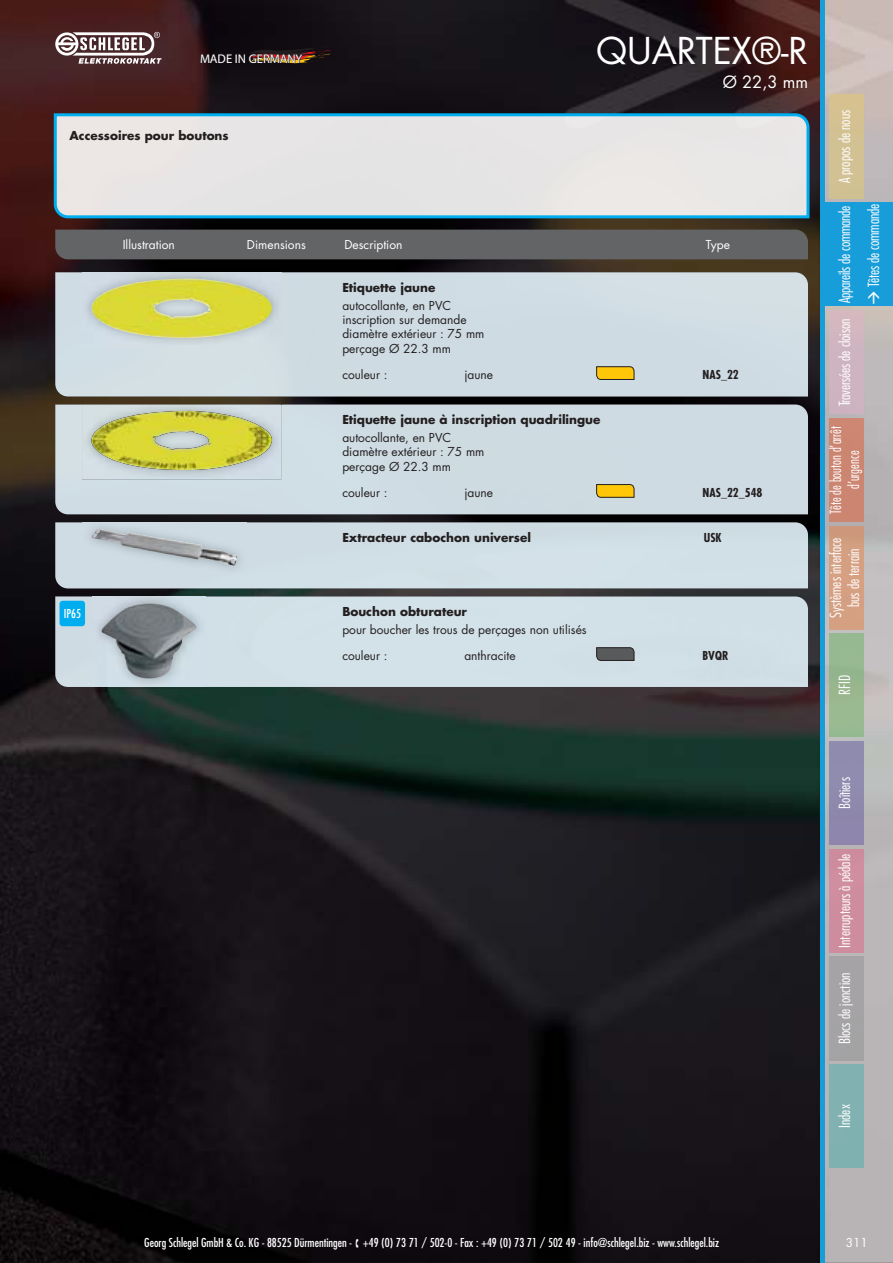
<style>
.page{position:relative;width:893px;height:1263px;background:#fff}
.page>*{position:absolute;margin:0;border:0;box-sizing:border-box;transform-origin:0 0}
.t1{font:36px "Futura Std";color:#fff}
.t2{font:16.5px "Futura Std";color:#fff}
.t3{font:300 condensed 15px/28.8px "Futura Std";color:#fff;text-align:right}
.t4{font:300 condensed 15px/18px "Futura Std";color:#fff;text-align:center;scale:.92 1}
.t5{font:12.6px "Myriad Pro";color:#fff}
.t6{font:12px/14.4px "Futura Std";color:#231f20}
.t7{font:condensed 12px "Futura Std";color:#fff}
.t8{font:700 12px "Futura Std";color:#231f20}
.t9{font:12px "Futura Std";color:#fff}
.t10{font:700 condensed 12px "Futura Std";color:#231f20}
</style>
<div class="page">
<img style="left:13px;top:0;width:880px;height:1263px">
<div style="left:829px;top:634px;width:34px;height:103px;background:#98b992"></div>
<div style="left:829px;top:95px;width:34px;height:103px;background:#d2c192"></div>
<div style="left:829px;top:1064px;width:34px;height:104px;background:#81b2b1"></div>
<img style="left:829px;top:526px;width:34px;height:103px">
<div style="left:829px;top:310px;width:34px;height:104px;background:#ceb4c0"></div>
<div style="left:829px;top:849px;width:34px;height:103px;background:#ce8d9f"></div>
<hr style="left:821px;top:0;width:4px;height:1263px;background:#179dd9">
<div style="left:829px;top:957px;width:34px;height:103px;background:#a5a3a5"></div>
<div style="left:829px;top:741px;width:34px;height:104px;background:#8f8aae"></div>
<div style="left:825px;top:203px;width:68px;height:103px;background:#179dd9"></div>
<div style="left:829px;top:418px;width:34px;height:104px;background:#cb8571"></div>
<img style="left:0;top:0;width:13px;height:1263px">
<svg style="left:200px;top:46px;width:135px;height:21px;background:#261715"></svg>
<svg style="left:55px;top:32px;width:107px;height:32px"></svg>
<div style="left:55px;top:230px;width:753px;height:29px;background:#636466"></div>
<svg style="left:52px;top:112px;width:759px;height:108px;background:#d3dbde"></svg>
<div style="left:55px;top:272px;width:753px;height:125px;background:#cfdce3"></div>
<img style="left:82px;top:269px;width:199px;height:79px">
<img style="left:91px;top:279px;width:181px;height:60px">
<svg style="left:596px;top:367px;width:38px;height:12px"></svg>
<div style="left:55px;top:405px;width:753px;height:109px;background:#cedbe3"></div>
<img style="left:82px;top:401px;width:199px;height:79px">
<img style="left:91px;top:411px;width:181px;height:59px">
<svg style="left:596px;top:485px;width:38px;height:12px"></svg>
<div style="left:55px;top:522px;width:753px;height:66px;background:#d1dfe6"></div>
<img style="left:82px;top:519px;width:164px;height:56px">
<img style="left:91px;top:529px;width:146px;height:37px">
<div style="left:55px;top:596px;width:753px;height:91px;background:#d2e0e7"></div>
<div style="left:60px;top:601px;width:25px;height:25px;background:#00aeef;border-radius:3px"></div>
<img style="left:92px;top:593px;width:113px;height:96px">
<img style="left:92px;top:596px;width:113px;height:91px">
<img style="left:101px;top:603px;width:95px;height:76px">
<svg style="left:596px;top:648px;width:38px;height:12px"></svg>
<p class="t5" style="left:200px;top:54px;width:104px">MADE IN GERMANY</p>
<p class="t8" style="left:70px;top:130px;width:161px">Accessoires pour boutons</p>
<h1 class="t1" style="left:596px;top:34px;width:213px">QUARTEX®-R</h1>
<h2 class="t2" style="left:723px;top:74px;width:87px">Ø 22,3 mm</h2>
<p class="t9" style="left:123px;top:239px;width:54px">Illustration</p>
<p class="t9" style="left:247px;top:239px;width:60px">Dimensions</p>
<p class="t9" style="left:344px;top:239px;width:60px">Description</p>
<p class="t9" style="left:706px;top:239px;width:26px">Type</p>
<p class="t8" style="left:342px;top:282px;width:95px">Etiquette jaune</p>
<p class="t6" style="left:342px;top:299px;width:144px">autocollante, en PVC inscription sur demande diamètre extérieur : 75 mm perçage Ø 22.3 mm</p>
<p class="t6" style="left:342px;top:369px;width:47px">couleur :</p>
<p class="t6" style="left:464px;top:369px;width:30px">jaune</p>
<p class="t10" style="left:702px;top:369px;width:38px">NAS_22</p>
<p class="t8" style="left:342px;top:414px;width:260px">Etiquette jaune à inscription quadrilingue</p>
<p class="t6" style="left:342px;top:431px;width:144px">autocollante, en PVC diamètre extérieur : 75 mm perçage Ø 22.3 mm</p>
<p class="t6" style="left:342px;top:486px;width:47px">couleur :</p>
<p class="t6" style="left:464px;top:486px;width:30px">jaune</p>
<p class="t10" style="left:702px;top:487px;width:61px">NAS_22_548</p>
<p class="t8" style="left:342px;top:532px;width:190px">Extracteur cabochon universel</p>
<p class="t10" style="left:704px;top:532px;width:19px">USK</p>
<p class="t7" style="left:64px;top:608px;width:19px">IP65</p>
<p class="t8" style="left:342px;top:606px;width:126px">Bouchon obturateur</p>
<p class="t6" style="left:342px;top:623px;width:246px">pour boucher les trous de perçages non utilisés</p>
<p class="t6" style="left:342px;top:650px;width:47px">couleur :</p>
<p class="t6" style="left:464px;top:650px;width:53px">anthracite</p>
<p class="t10" style="left:702px;top:650px;width:27px">BVQR</p>
<p class="t3" style="left:831px;top:183px;width:75px;rotate:-90deg">A propos de nous</p>
<p class="t3" style="left:831px;top:303px;width:101px;rotate:-90deg">Appareils de commande<br>Têtes de commande</p>
<p class="t3" style="left:831px;top:406px;width:89px;rotate:-90deg">Traversées de cloison</p>
<p class="t4" style="left:827px;top:514px;width:97px;rotate:-90deg">Tête de bouton d’arrêt d’urgence</p>
<p class="t3" style="left:827px;top:618px;width:82px;line-height:18px;text-align:center;rotate:-90deg">Systèmes interface bus de terrain</p>
<p class="t3" style="left:831px;top:695px;width:21px;rotate:-90deg">RFID</p>
<p class="t3" style="left:831px;top:809px;width:33px;rotate:-90deg">Boîtiers</p>
<p class="t3" style="left:831px;top:948px;width:95px;rotate:-90deg">Interrupteurs à pédale</p>
<p class="t3" style="left:831px;top:1044px;width:73px;rotate:-90deg">Blocs de jonction</p>
<p class="t3" style="left:831px;top:1128px;width:25px;rotate:-90deg">Index</p>
<p class="t7" style="left:144px;top:1237px;width:576px">Georg Schlegel GmbH &amp; Co. KG - 88525 Dürmentingen - ▪ +49 (0) 73 71 / 502-0 - Fax : +49 (0) 73 71 / 502 49 - info@schlegel.biz - www.schlegel.biz</p>
<p class="t9" style="left:846px;top:1237px;width:24px">311</p>
</div>
